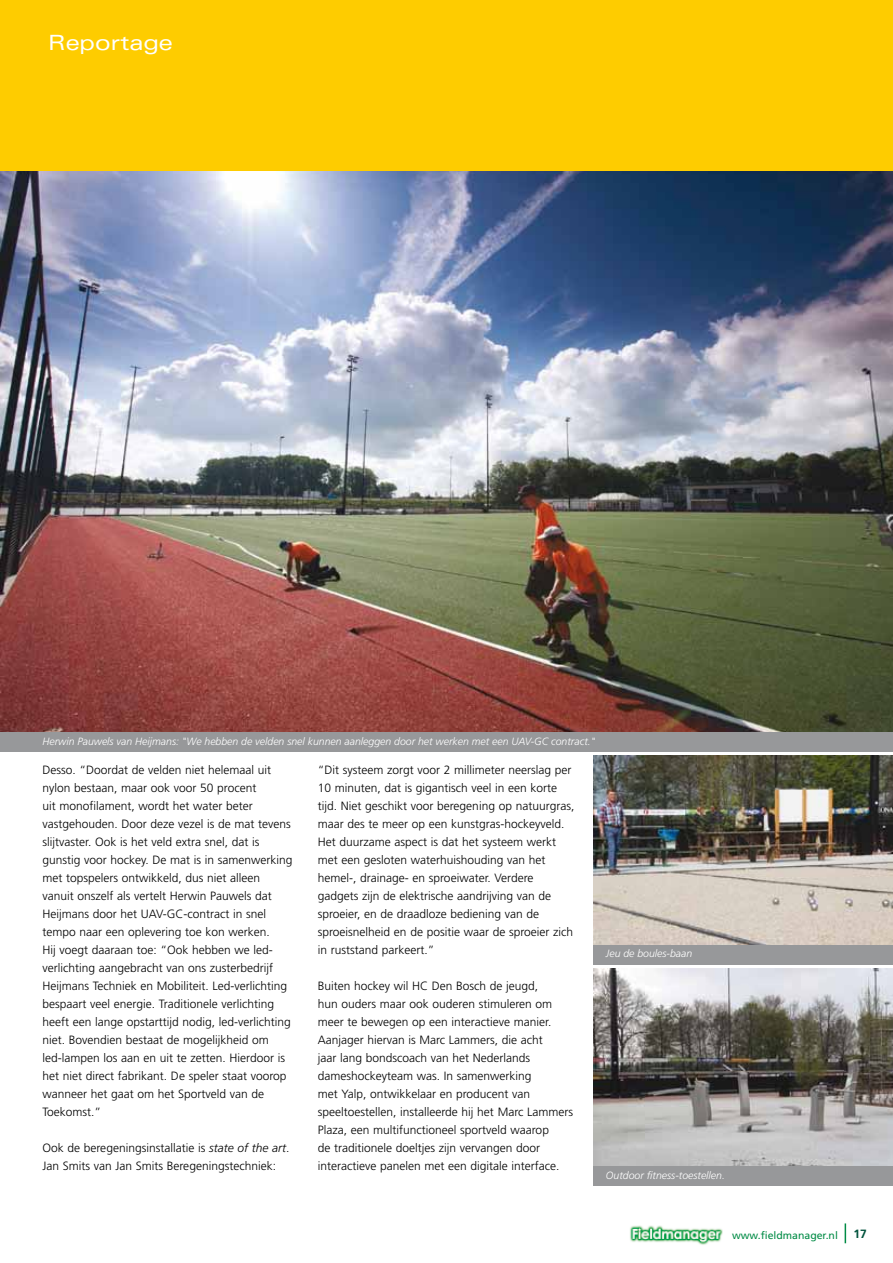
<style>
.page{position:relative;width:893px;height:1263px;background:#fff}
.page>*{position:absolute;margin:0;border:0;box-sizing:border-box;transform-origin:0 0}
.t1{font:expanded 21px "Univers";color:#fff}
.t2{font:300 12px/18px "Frutiger";color:#000}
.t3{font:700 12px "Frutiger";color:#00523c}
.t4{font:italic 300 10.5px "Frutiger";color:#fff}
.t5{font:10.5px "Frutiger";color:#008b45}
.s1{font-style:italic}
</style>
<div class="page">
<svg style="left:845px;top:1223px;width:1px;height:20px"></svg>
<img style="left:630px;top:1225px;width:93px;height:20px">
<img style="left:0;top:170px;width:893px;height:562px">
<div style="left:0;top:0;width:893px;height:170px;background:#fecc00"></div>
<img style="left:593px;top:756px;width:300px;height:189px">
<img style="left:593px;top:968px;width:300px;height:198px">
<div style="left:593px;top:945px;width:300px;height:20px;background:#97989a"></div>
<div style="left:593px;top:1166px;width:300px;height:20px;background:#97989a"></div>
<div style="left:0;top:732px;width:893px;height:20px;background:#97989a"></div>
<h1 class="t1" style="left:49px;top:30px;width:126px">Reportage</h1>
<p class="t4" style="left:43px;top:735px;width:554px">Herwin Pauwels van Heijmans: "We hebben de velden snel kunnen aanleggen door het werken met een UAV-GC contract."</p>
<p class="t2" style="left:43px;top:761px;width:251px">Desso. “Doordat de velden niet helemaal uit nylon bestaan, maar ook voor 50 procent<br>uit monofilament, wordt het water beter vastgehouden. Door deze vezel is de mat tevens slijtvaster. Ook is het veld extra snel, dat is gunstig voor hockey. De mat is in samenwerking met topspelers ontwikkeld, dus niet alleen vanuit onszelf als vertelt Herwin Pauwels dat Heijmans door het UAV-GC-contract in snel tempo naar een oplevering toe kon werken.<br>Hij voegt daaraan toe: “Ook hebben we led&shy;verlichting aangebracht van ons zusterbedrijf Heijmans Techniek en Mobiliteit. Led-verlichting bespaart veel energie. Traditionele verlichting heeft een lange opstarttijd nodig, led-verlichting niet. Bovendien bestaat de mogelijkheid om led-lampen los aan en uit te zetten. Hierdoor is het niet direct fabrikant. De speler staat voorop wanneer het gaat om het Sportveld van de Toekomst.”</p>
<p class="t2" style="left:43px;top:1139px;width:248px">Ook de beregeningsinstallatie is <span class="s1">state of the art</span>.<br>Jan Smits van Jan Smits Beregeningstechniek:</p>
<p class="t2" style="left:318px;top:761px;width:258px">“Dit systeem zorgt voor 2 millimeter neerslag per 10 minuten, dat is gigantisch veel in een korte tijd. Niet geschikt voor beregening op natuurgras, maar des te meer op een kunstgras-hockeyveld.<br>Het duurzame aspect is dat het systeem werkt met een gesloten waterhuishouding van het hemel-, drainage- en sproeiwater. Verdere gadgets zijn de elektrische aandrijving van de sproeier, en de draadloze bediening van de sproeisnelheid en de positie waar de sproeier zich in ruststand parkeert.”</p>
<p class="t2" style="left:318px;top:977px;width:257px">Buiten hockey wil HC Den Bosch de jeugd,<br>hun ouders maar ook ouderen stimuleren om meer te bewegen op een interactieve manier.<br>Aanjager hiervan is Marc Lammers, die acht<br>jaar lang bondscoach van het Nederlands dameshockeyteam was. In samenwerking<br>met Yalp, ontwikkelaar en producent van speeltoestellen, installeerde hij het Marc Lammers Plaza, een multifunctioneel sportveld waarop<br>de traditionele doeltjes zijn vervangen door interactieve panelen met een digitale interface.</p>
<p class="t4" style="left:606px;top:948px;width:88px">Jeu de boules-baan</p>
<p class="t4" style="left:606px;top:1169px;width:121px">Outdoor fitness-toestellen.</p>
<p class="t5" style="left:732px;top:1229px;width:107px">www.fieldmanager.nl</p>
<p class="t3" style="left:853px;top:1227px;width:15px">17</p>
</div>
